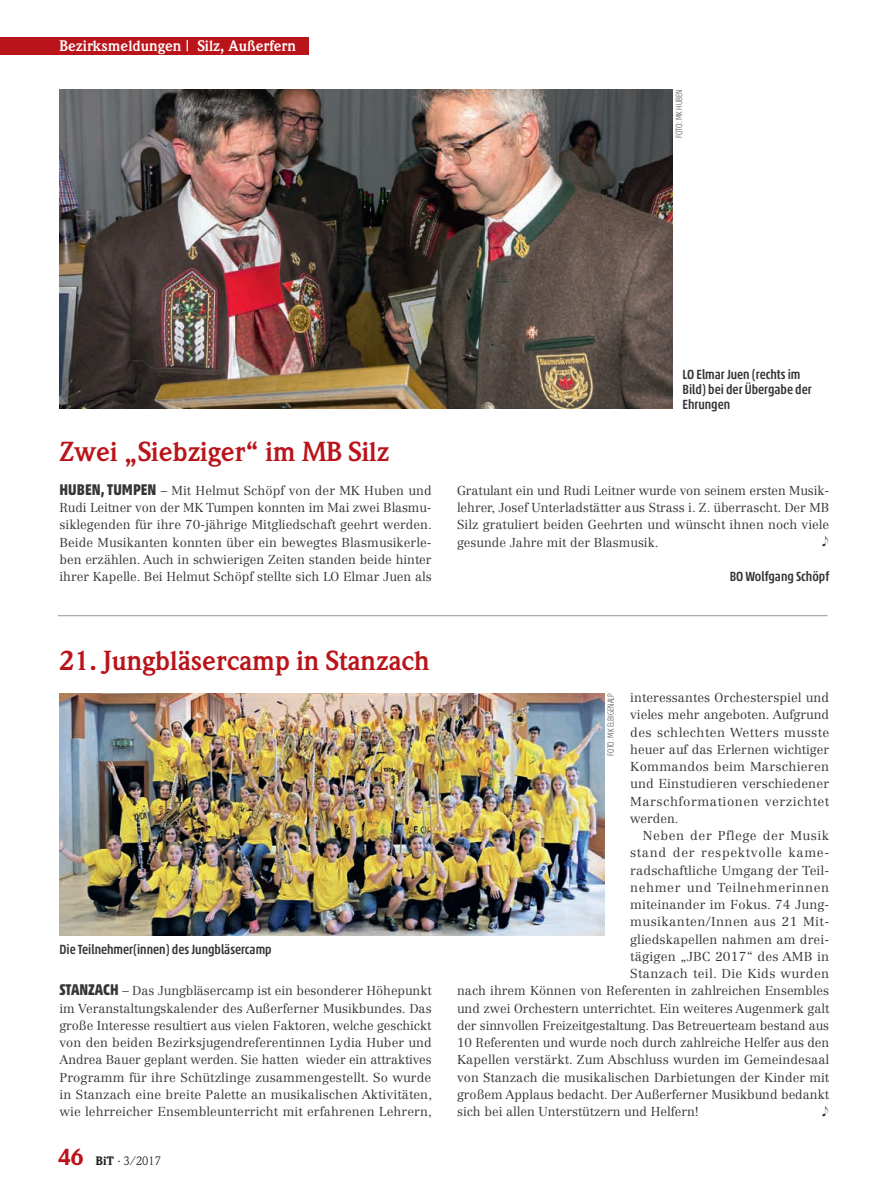
<style>
.page{position:relative;width:893px;height:1191px;background:#fff}
.page>*{position:absolute;margin:0;border:0;box-sizing:border-box;transform-origin:0 0}
.t1{font:700 27px "Weidemann Std";color:#ba141b}
.t2{font:700 15px "Weidemann Std";color:#fff}
.t3{font:500 condensed 13.5px/15px "Akko Pro";color:#363536}
.t4{font:300 12.75px/17.2px "Centennial LT Std";letter-spacing:.005em;color:#363536;text-align:justify}
.t5{font:300 12.75px "Centennial LT Std";letter-spacing:.025em;color:#363536}
.t6{font:300 12.75px "Centennial LT Std";letter-spacing:.05em;color:#363536}
.t7{font:300 12.75px "Centennial LT Std";letter-spacing:.03em;color:#363536}
.t8{font:300 12.75px "Centennial LT Std";letter-spacing:.045em;color:#363536}
.t9{font:300 12.75px "Centennial LT Std";letter-spacing:.04em;color:#363536}
.t10{font:12px "Weidemann Std";color:#231f20}
.t11{font:100 condensed 9px "Akko Pro";color:#363536}
.s1{font-family:"Akko Pro";font-weight:700;font-stretch:condensed;font-size:15.75px}
.s2{font-weight:900;font-size:22.5px;color:#ba141b}
.s3{font-weight:900}
</style>
<div class="page">
<div style="left:0;top:37px;width:309px;height:17px;background:#ba141b"></div>
<img style="left:60px;top:89px;width:613px;height:320px">
<img style="left:60px;top:693px;width:545px;height:242px">
<hr style="left:58px;top:615px;width:769px;height:1px;background:#939598">
<p class="t2" style="left:60px;top:37px;width:238px">Bezirksmeldungen | Silz, Außerfern</p>
<h1 class="t1" style="left:60px;top:436px;width:331px">Zwei „Siebziger“ im MB Silz</h1>
<p class="t11" style="left:674px;top:138px;width:50px;rotate:-90deg">FOTO: MK HUBEN</p>
<p class="t3" style="left:682px;top:366px;width:131px">LO Elmar Juen (rechts im<br>Bild) bei der Übergabe der<br>Ehrungen</p>
<p class="t4" style="left:60px;top:482px;width:374px"><span class="s1">HUBEN, TUMPEN</span> – Mit Helmut Schöpf von der MK Huben und Rudi Leitner von der MK Tumpen konnten im Mai zwei Blasmu&shy;siklegenden für ihre 70-jährige Mitgliedschaft geehrt werden.<br>Beide Musikanten konnten über ein bewegtes Blasmusikerle&shy;ben erzählen. Auch in schwierigen Zeiten standen beide hinter ihrer Kapelle. Bei Helmut Schöpf stellte sich LO Elmar Juen als</p>
<p class="t4" style="left:457px;top:482px;width:374px">Gratulant ein und Rudi Leitner wurde von seinem ersten Musik&shy;lehrer, Josef Unterladstätter aus Strass i. Z. überrascht. Der MB Silz gratuliert beiden Geehrten und wünscht ihnen noch viele gesunde Jahre mit der Blasmusik.</p>
<p class="t3" style="left:730px;top:569px;width:101px">BO Wolfgang Schöpf</p>
<h1 class="t1" style="left:60px;top:644px;width:372px">21. Jungbläsercamp in Stanzach</h1>
<p class="t3" style="left:60px;top:942px;width:214px">Die Teilnehmer(innen) des Jungbläsercamp</p>
<p class="t4" style="left:60px;top:982px;width:374px"><span class="s1">STANZACH</span> – Das Jungbläsercamp ist ein besonderer Höhepunkt im Veranstaltungskalender des Außerferner Musikbundes. Das große Interesse resultiert aus vielen Faktoren, welche geschickt von den beiden Bezirksjugendreferentinnen Lydia Huber und Andrea Bauer geplant werden. Sie hatten wieder ein attraktives Programm für ihre Schützlinge zusammengestellt. So wurde in Stanzach eine breite Palette an musikalischen Aktivitäten, wie lehrreicher Ensembleunterricht mit erfahrenen Lehrern,</p>
<p class="t10" style="left:58px;top:1153px;width:105px"><span class="s2">46</span> <span class="s3">BiT</span> · 3/2017</p>
<p class="t4" style="left:630px;top:689px;width:201px">interessantes Orchesterspiel und vieles mehr angeboten. Aufgrund des schlechten Wetters musste heuer auf das Erlernen wichtiger Kommandos beim Marschieren und Einstudieren verschiedener Marschformationen verzichtet werden.</p>
<p class="t9" style="left:643px;top:828px;width:188px">Neben der Pflege der Musik</p>
<p class="t6" style="left:630px;top:845px;width:200px">stand der respektvolle kame-</p>
<p class="t4" style="left:630px;top:861px;width:200px">radschaftliche Umgang der Teil-</p>
<p class="t8" style="left:630px;top:879px;width:201px">nehmer und Teilnehmerinnen</p>
<p class="t4" style="left:630px;top:896px;width:200px">miteinander im Fokus. 74 Jung-</p>
<p class="t7" style="left:630px;top:914px;width:200px">musikanten/Innen aus 21 Mit-</p>
<p class="t4" style="left:630px;top:930px;width:200px">gliedskapellen nahmen am drei-</p>
<p class="t4" style="left:630px;top:947px;width:201px">tägigen „JBC 2017“ des AMB in</p>
<p class="t5" style="left:630px;top:966px;width:200px">Stanzach teil. Die Kids wurden</p>
<p class="t4" style="left:457px;top:982px;width:373px">nach ihrem Können von Referenten in zahlreichen Ensembles</p>
<p class="t4" style="left:457px;top:999px;width:374px">und zwei Orchestern unterrichtet. Ein weiteres Augenmerk galt</p>
<p class="t4" style="left:457px;top:1016px;width:374px">der sinnvollen Freizeitgestaltung. Das Betreuerteam bestand aus</p>
<p class="t4" style="left:457px;top:1034px;width:374px">10 Referenten und wurde noch durch zahlreiche Helfer aus den</p>
<p class="t4" style="left:457px;top:1051px;width:374px">Kapellen verstärkt. Zum Abschluss wurden im Gemeindesaal</p>
<p class="t4" style="left:457px;top:1068px;width:373px">von Stanzach die musikalischen Darbietungen der Kinder mit</p>
<p class="t4" style="left:457px;top:1085px;width:373px">großem Applaus bedacht. Der Außerferner Musikbund bedankt</p>
<p class="t4" style="left:457px;top:1103px;width:243px">sich bei allen Unterstützern und Helfern!</p>
<p class="t11" style="left:605px;top:756px;width:64px;rotate:-90deg">FOTO: MK ELBIGENALP</p>
</div>
